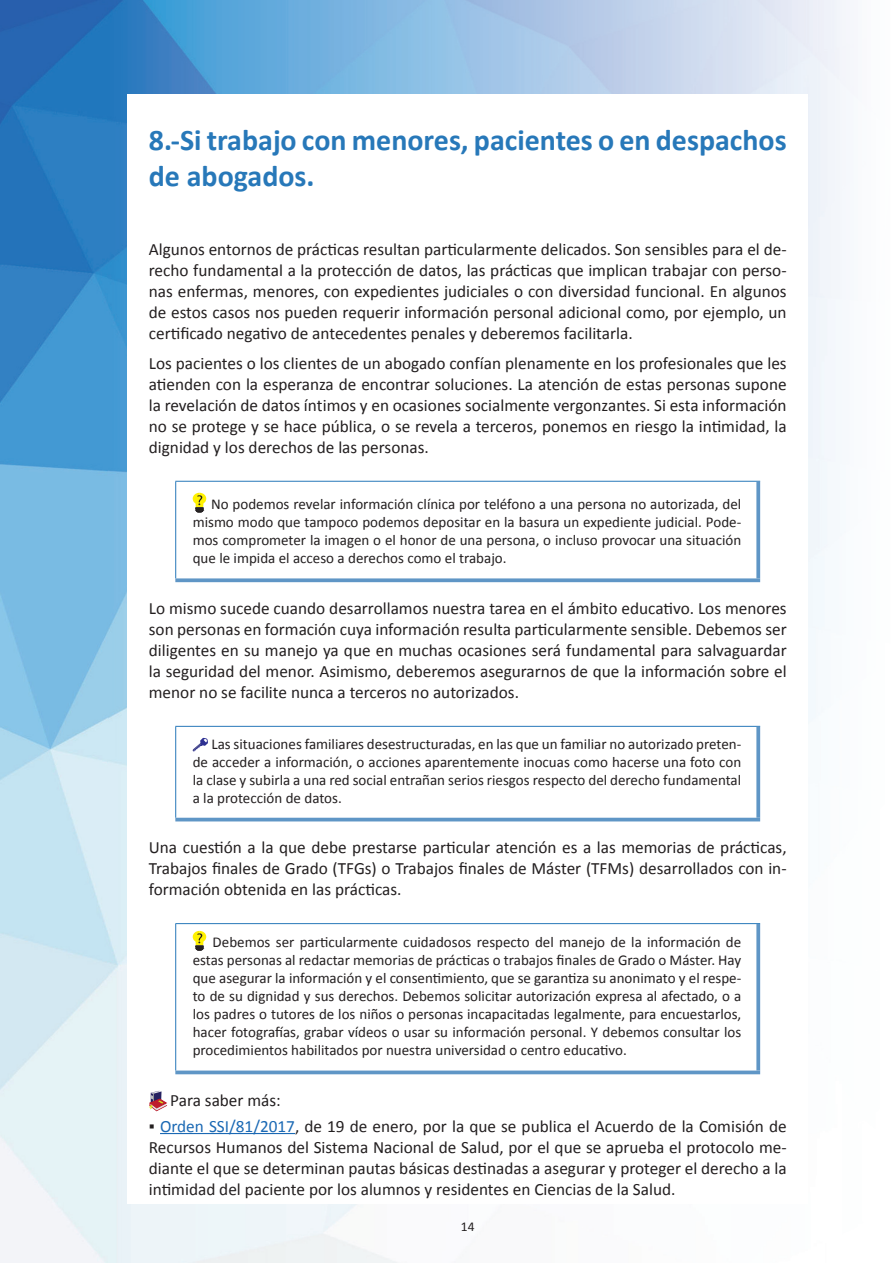
<style>
.page{position:relative;width:893px;height:1263px;background:#fff}
.page>*{position:absolute;margin:0;border:0;box-sizing:border-box;transform-origin:0 0}
.t1{font:700 30px/36px "Calibri";color:#2778b9}
.t2{font:17.25px/21px "Calibri";color:#231f20;text-align:justify}
.t3{font:15px/18px "Calibri";color:#231f20;text-align:justify}
.t4{font:13.5px "Calibri";color:#231f20}
.s1{color:#1b69b4}
</style>
<div class="page">
<img style="left:0;top:0;width:850px;height:1263px">
<div style="left:128px;top:94px;width:680px;height:1109px;background:#fff"></div>
<hr style="left:160px;top:1133px;width:135px;height:1px;background:#1b69b4">
<hr style="left:175px;top:481px;width:585px;height:1px;background:#2778b9">
<hr style="left:175px;top:482px;width:1px;height:96px;background:#2778b9">
<svg style="left:756px;top:482px;width:4px;height:96px"></svg>
<svg style="left:175px;top:578px;width:585px;height:4px;background:#70a1cc"></svg>
<svg style="left:193px;top:493px;width:13px;height:19px"></svg>
<hr style="left:175px;top:726px;width:585px;height:1px;background:#2778b9">
<hr style="left:175px;top:727px;width:1px;height:91px;background:#2778b9">
<svg style="left:756px;top:727px;width:4px;height:91px"></svg>
<hr style="left:175px;top:818px;width:585px;height:3px;background:#5f96c6">
<svg style="left:193px;top:738px;width:15px;height:13px"></svg>
<hr style="left:175px;top:923px;width:585px;height:1px;background:#2778b9">
<hr style="left:175px;top:924px;width:1px;height:146px;background:#2778b9">
<svg style="left:756px;top:924px;width:4px;height:146px"></svg>
<svg style="left:175px;top:1070px;width:585px;height:4px;background:#75a4cd"></svg>
<svg style="left:193px;top:931px;width:13px;height:19px"></svg>
<svg style="left:149px;top:1091px;width:17px;height:20px"></svg>
<h1 class="t1" style="left:149px;top:122px;width:639px">8.-Si trabajo con menores, pacientes o en despachos de abogados.</h1>
<p class="t2" style="left:149px;top:239px;width:639px">Algunos entornos de prácticas resultan particularmente delicados. Son sensibles para el de&shy;recho fundamental a la protección de datos, las prácticas que implican trabajar con perso&shy;nas enfermas, menores, con expedientes judiciales o con diversidad funcional. En algunos de estos casos nos pueden requerir información personal adicional como, por ejemplo, un certificado negativo de antecedentes penales y deberemos facilitarla.</p>
<p class="t2" style="left:149px;top:353px;width:639px">Los pacientes o los clientes de un abogado confían plenamente en los profesionales que les atienden con la esperanza de encontrar soluciones. La atención de estas personas supone la revelación de datos íntimos y en ocasiones socialmente vergonzantes. Si esta información no se protege y se hace pública, o se revela a terceros, ponemos en riesgo la intimidad, la dignidad y los derechos de las personas.</p>
<p class="t3" style="left:193px;top:495px;width:550px;text-indent:18px">No podemos revelar información clínica por teléfono a una persona no autorizada, del mismo modo que tampoco podemos depositar en la basura un expediente judicial. Pode&shy;mos comprometer la imagen o el honor de una persona, o incluso provocar una situación que le impida el acceso a derechos como el trabajo.</p>
<p class="t2" style="left:149px;top:598px;width:639px">Lo mismo sucede cuando desarrollamos nuestra tarea en el ámbito educativo. Los menores son personas en formación cuya información resulta particularmente sensible. Debemos ser diligentes en su manejo ya que en muchas ocasiones será fundamental para salvaguardar la seguridad del menor. Asimismo, deberemos asegurarnos de que la información sobre el menor no se facilite nunca a terceros no autorizados.</p>
<p class="t3" style="left:193px;top:735px;width:550px;text-indent:19px">Las situaciones familiares desestructuradas, en las que un familiar no autorizado preten&shy;de acceder a información, o acciones aparentemente inocuas como hacerse una foto con la clase y subirla a una red social entrañan serios riesgos respecto del derecho fundamental a la protección de datos.</p>
<p class="t2" style="left:149px;top:837px;width:639px">Una cuestión a la que debe prestarse particular atención es a las memorias de prácticas, Trabajos finales de Grado (TFGs) o Trabajos finales de Máster (TFMs) desarrollados con in&shy;formación obtenida en las prácticas.</p>
<p class="t3" style="left:193px;top:933px;width:550px;text-indent:20px">Debemos ser particularmente cuidadosos respecto del manejo de la información de estas personas al redactar memorias de prácticas o trabajos finales de Grado o Máster. Hay que asegurar la información y el consentimiento, que se garantiza su anonimato y el respe&shy;to de su dignidad y sus derechos. Debemos solicitar autorización expresa al afectado, o a los padres o tutores de los niños o personas incapacitadas legalmente, para encuestarlos, hacer fotografías, grabar vídeos o usar su información personal. Y debemos consultar los procedimientos habilitados por nuestra universidad o centro educativo.</p>
<p class="t2" style="left:170px;top:1090px;width:112px">Para saber más:</p>
<p class="t2" style="left:149px;top:1115px;width:639px">▪ <span class="s1">Orden SSI/81/2017</span>, de 19 de enero, por la que se publica el Acuerdo de la Comisión de Recursos Humanos del Sistema Nacional de Salud, por el que se aprueba el protocolo me&shy;diante el que se determinan pautas básicas destinadas a asegurar y proteger el derecho a la intimidad del paciente por los alumnos y residentes en Ciencias de la Salud.</p>
<p class="t4" style="left:461px;top:1217px;width:15px">14</p>
</div>
